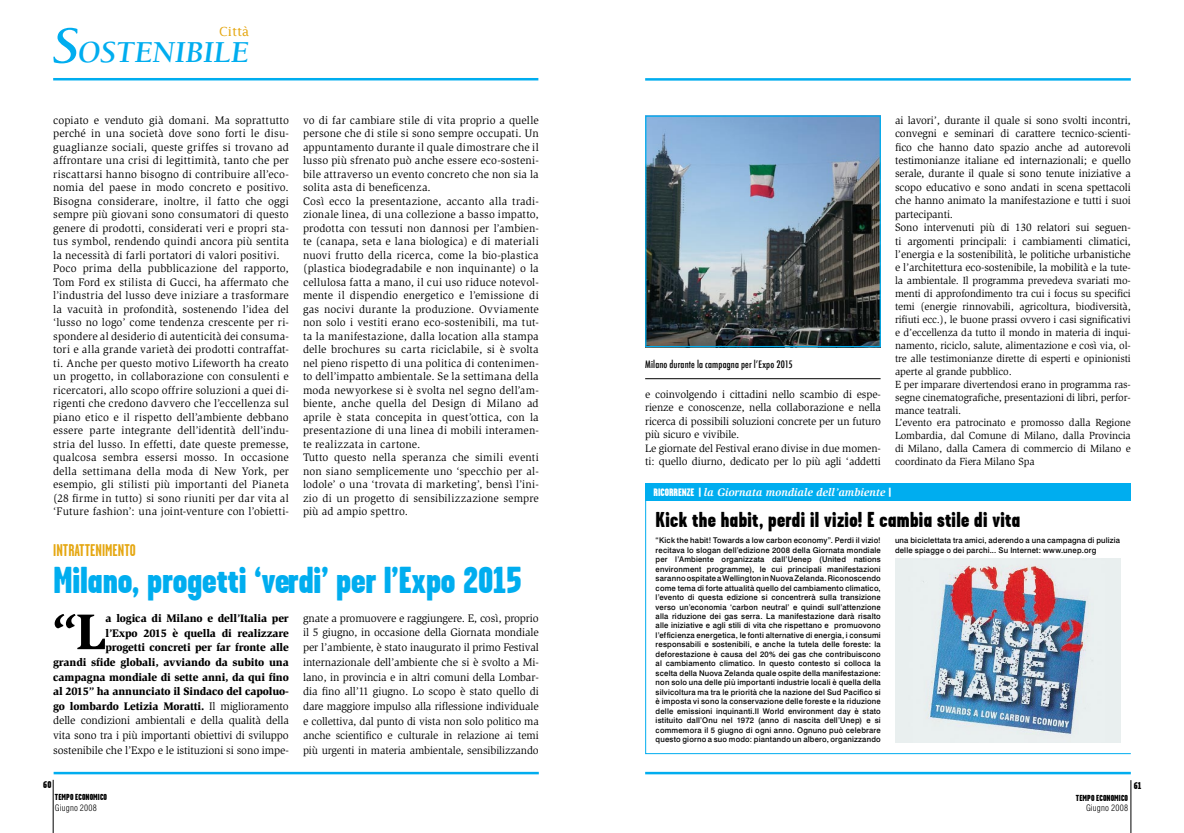
<style>
.page{position:relative;width:1184px;height:833px;background:#fff}
.page>*{position:absolute;margin:0;border:0;box-sizing:border-box;transform-origin:0 0}
.t1{font:900 51.5px "Slimbach";color:#000}
.t2{font:900 37.5px "Garage Gothic";letter-spacing:-.005em;color:#00adef}
.t3{font:italic 700 31.25px "Berkeley";color:#00adef}
.t4{font:900 21.62px "Garage Gothic";letter-spacing:.015em;color:#000}
.t5{font:700 17px "Garage Gothic";color:#e5a712}
.t6{font:12.5px "David";color:#e5a712}
.t7{font:11.25px/13.5px "Slimbach";letter-spacing:.015em;color:#000}
.t8{font:900 11.25px/14.6px "Slimbach";letter-spacing:-.01em;color:#000;text-align:right}
.t9{font:italic 700 11.25px "Slimbach";color:#fff}
.t10{font:11px/13.4px "Slimbach";letter-spacing:-.01em;color:#000}
.t11{font:900 10.75px "Garage Gothic";color:#fff}
.t12{font:10.62px/12.9px "Slimbach";letter-spacing:-.01em;color:#000}
.t13{font:500 condensed 10px "Futura";letter-spacing:.015em;color:#000}
.t14{font:900 9.88px "Garage Gothic";color:#000}
.t15{font:900 8.75px "Garage Gothic";letter-spacing:.01em;color:#000}
.t16{font:300 condensed 8.75px "Swiss 721 BT";letter-spacing:.02em;color:#000}
.t17{font:500 7.88px/9.5px "Swiss 721 BT";letter-spacing:.025em;color:#000;text-align:justify}
.s1{font-size:52.5px}
.s2{font-weight:400}
.s3{font-size:11.25px}
.s4{font-size:10.62px}
.s5{font-family:"Garage Gothic";font-weight:900;font-style:normal;font-size:10.75px}
</style>
<div class="page">
<hr style="left:53px;top:78px;width:485px;height:2px;background:#00adef">
<hr style="left:54px;top:772px;width:485px;height:2px;background:#00adef">
<hr style="left:645px;top:78px;width:485px;height:3px;background:#00adef">
<hr style="left:645px;top:772px;width:485px;height:2px;background:#00adef">
<hr style="left:53px;top:780px;width:1px;height:53px;background:#000">
<hr style="left:1130px;top:780px;width:1px;height:53px;background:#000">
<svg style="left:645px;top:484px;width:486px;height:270px"></svg>
<div style="left:645px;top:483px;width:485px;height:18px;background:#00adef"></div>
<img style="left:895px;top:559px;width:225px;height:183px">
<img style="left:647px;top:118px;width:232px;height:227px">
<div style="left:645px;top:116px;width:236px;height:231px;border:1px solid #00adef"></div>
<hr style="left:645px;top:378px;width:235px;height:1px;background:#000">
<p class="t6" style="left:219px;top:23px;width:32px">Città</p>
<h3 class="t3" style="left:52px;top:36px;width:198px"><span class="s1">S</span>OSTENIBILE</h3>
<p class="t7" style="left:53px;top:113px;width:237px">copiato e venduto già domani. Ma soprattutto perché in una società dove sono forti le disu&shy;guaglianze sociali, queste griffes si trovano ad affrontare una crisi di legittimità, tanto che per riscattarsi hanno bisogno di contribuire all’eco&shy;nomia del paese in modo concreto e positivo.<br>Bisogna considerare, inoltre, il fatto che oggi sempre più giovani sono consumatori di questo genere di prodotti, considerati veri e propri sta&shy;tus symbol, rendendo quindi ancora più sentita la necessità di farli portatori di valori positivi.<br>Poco prima della pubblicazione del rapporto, Tom Ford ex stilista di Gucci, ha affermato che l’industria del lusso deve iniziare a trasformare la vacuità in profondità, sostenendo l’idea del ‘lusso no logo’ come tendenza crescente per ri&shy;spondere al desiderio di autenticità dei consuma&shy;tori e alla grande varietà dei prodotti contraffat&shy;ti. Anche per questo motivo Lifeworth ha creato un progetto, in collaborazione con consulenti e ricercatori, allo scopo offrire soluzioni a quei di&shy;rigenti che credono davvero che l’eccellenza sul piano etico e il rispetto dell’ambiente debbano essere parte integrante dell’identità dell’indu&shy;stria del lusso. In effetti, date queste premesse, qualcosa sembra essersi mosso. In occasione della settimana della moda di New York, per esempio, gli stilisti più importanti del Pianeta (28 firme in tutto) si sono riuniti per dar vita al ‘Future fashion’: una joint-venture con l’obietti-</p>
<p class="t7" style="left:303px;top:113px;width:237px">vo di far cambiare stile di vita proprio a quelle persone che di stile si sono sempre occupati. Un appuntamento durante il quale dimostrare che il lusso più sfrenato può anche essere eco-sosteni&shy;bile attraverso un evento concreto che non sia la solita asta di beneficenza.<br>Così ecco la presentazione, accanto alla tradi&shy;zionale linea, di una collezione a basso impatto, prodotta con tessuti non dannosi per l’ambien&shy;te (canapa, seta e lana biologica) e di materiali nuovi frutto della ricerca, come la bio-plastica (plastica biodegradabile e non inquinante) o la cellulosa fatta a mano, il cui uso riduce notevol&shy;mente il dispendio energetico e l’emissione di gas nocivi durante la produzione. Ovviamente non solo i vestiti erano eco-sostenibili, ma tut&shy;ta la manifestazione, dalla location alla stampa delle brochures su carta riciclabile, si è svolta nel pieno rispetto di una politica di contenimen&shy;to dell’impatto ambientale. Se la settimana della moda newyorkese si è svolta nel segno dell’am&shy;biente, anche quella del Design di Milano ad aprile è stata concepita in quest’ottica, con la presentazione di una linea di mobili interamen&shy;te realizzata in cartone.<br>Tutto questo nella speranza che simili eventi non siano semplicemente uno ‘specchio per al&shy;lodole’ o una ‘trovata di marketing’, bensì l’ini&shy;zio di un progetto di sensibilizzazione sempre più ad ampio spettro.</p>
<h3 class="t5" style="left:53px;top:541px;width:84px">INTRATTENIMENTO</h3>
<h2 class="t2" style="left:53px;top:560px;width:470px">Milano, progetti ‘verdi’ per l’Expo 2015</h2>
<h1 class="t1" style="left:53px;top:599px;width:54px">“L</h1>
<p class="t8" style="left:53px;top:611px;width:237px">a logica di Milano e dell’Italia per<br>l’Expo 2015 è quella di realizzare<br>progetti concreti per far fronte alle<br>grandi sfide globali, avviando da subito una campagna mondiale di sette anni, da qui fino al 2015” ha annunciato il Sindaco del capoluo&shy;go lombardo Letizia Moratti. <span class="s2">Il miglioramento delle condizioni ambientali e della qualità della vita sono tra i più importanti obiettivi di sviluppo sostenibile che l’Expo e le istituzioni si sono impe-</span></p>
<p class="t7" style="left:303px;top:610px;width:237px;line-height:14.8px;text-align:justify">gnate a promuovere e raggiungere. E, così, proprio il 5 giugno, in occasione della Giornata mondiale per l’ambiente, è stato inaugurato il primo Festival internazionale dell’ambiente che si è svolto a Mi&shy;lano, in provincia e in altri comuni della Lombar&shy;dia fino all’11 giugno. Lo scopo è stato quello di dare maggiore impulso alla riflessione individuale</p>
<p class="t10" style="left:303px;top:714px;width:237px;line-height:14.5px;text-align:justify"><span class="s3">e</span> collettiva, dal punto di vista non solo politico ma anche scientifico e culturale in relazione ai temi più urgenti in materia ambientale, sensibilizzando</p>
<p class="t14" style="left:43px;top:779px;width:10px">60</p>
<p class="t15" style="left:55px;top:792px;width:54px">TEMPO ECONOMICO</p>
<p class="t16" style="left:55px;top:802px;width:44px">Giugno 2008</p>
<p class="t13" style="left:645px;top:358px;width:149px">Milano durante la campagna per l’Expo 2015</p>
<p class="t10" style="left:645px;top:388px;width:237px">e coinvolgendo i cittadini nello scambio di espe&shy;rienze e conoscenze, nella collaborazione e nella ricerca di possibili soluzioni concrete per un futuro più sicuro e vivibile.<br>Le giornate del Festival erano divise in due momen&shy;ti: quello diurno, dedicato per lo più agli ‘addetti</p>
<p class="t10" style="left:895px;top:114px;width:237px">ai lavori’, durante il quale si sono svolti incontri, convegni e seminari di carattere tecnico-scienti&shy;fico che hanno dato spazio anche ad autorevoli testimonianze italiane ed internazionali; e quello serale, durante il quale si sono tenute iniziative a scopo educativo e sono andati in scena spettacoli che hanno animato la manifestazione e tutti i suoi partecipanti.<br>Sono intervenuti più di 130 relatori sui seguen&shy;ti argomenti principali: i cambiamenti climatici, l’energia e la sostenibilità, le politiche urbanistiche e l’architettura eco-sostenibile, la mobilità <span class="s4">e la tute-</span></p>
<p class="t12" style="left:895px;top:274px;width:237px">la ambientale. Il programma prevedeva svariati mo&shy;menti di approfondimento tra cui i focus su specifici temi (energie rinnovabili, agricoltura, biodiversità, rifiuti ecc.), le buone prassi ovvero i casi significativi e d’eccellenza da tutto il mondo in materia di inqui&shy;namento, riciclo, salute, alimentazione e così via, ol&shy;tre alle testimonianze dirette di esperti e opinionisti aperte al grande pubblico.<br>E per imparare divertendosi erano in programma ras&shy;segne cinematografiche, presentazioni di libri, perfor&shy;mance teatrali.<br>L’evento era patrocinato e promosso dalla Regione Lombardia, dal Comune di Milano, dalla Provincia di Milano, dalla Camera di commercio di Milano e coordinato da Fiera Milano Spa</p>
<p class="t11" style="left:653px;top:487px;width:10px">Ricorrenze</p>
<p class="t9" style="left:698px;top:486px;width:194px"><span class="s5">|</span> la Giornata mondiale dell’ambiente <span class="s5">|</span></p>
<h3 class="t4" style="left:655px;top:507px;width:366px">Kick the habit, perdi il vizio! E cambia stile di vita</h3>
<p class="t17" style="left:655px;top:536px;width:227px">“Kick the habit! Towards a low carbon economy”. Perdi il vizio! recitava lo slogan dell’edizione 2008 della Giornata mondiale per l’Ambiente organizzata dall’Uenep (United nations environment programme), le cui principali manifestazioni saranno ospitate a Wellington in Nuova Zelanda. Riconoscendo come tema di forte attualità quello del cambiamento climatico, l’evento di questa edizione si concentrerà sulla transizione verso un’economia ‘carbon neutral’ e quindi sull’attenzione alla riduzione dei gas serra. La manifestazione darà risalto alle iniziative e agli stili di vita che rispettano e promuovono l’efficienza energetica, le fonti alternative di energia, i consumi responsabili e sostenibili, e anche la tutela delle foreste: la deforestazione è causa del 20% dei gas che contribuiscono al cambiamento climatico. In questo contesto si colloca la scelta della Nuova Zelanda quale ospite della manifestazione: non solo una delle più importanti industrie locali è quella della silvicoltura ma tra le priorità che la nazione del Sud Pacifico si è imposta vi sono la conservazione delle foreste e la riduzione delle emissioni inquinanti.Il World environment day è stato istituito dall’Onu nel 1972 (anno di nascita dell’Unep) e si commemora il 5 giugno di ogni anno. Ognuno può celebrare questo giorno a suo modo: piantando un albero, organizzando</p>
<p class="t17" style="left:895px;top:536px;width:227px">una biciclettata tra amici, aderendo a una campagna di pulizia delle spiagge o dei parchi... Su Internet: www.unep.org</p>
<p class="t14" style="left:1133px;top:780px;width:9px">61</p>
<p class="t15" style="left:1075px;top:793px;width:54px">TEMPO ECONOMICO</p>
<p class="t16" style="left:1086px;top:802px;width:44px">Giugno 2008</p>
</div>
